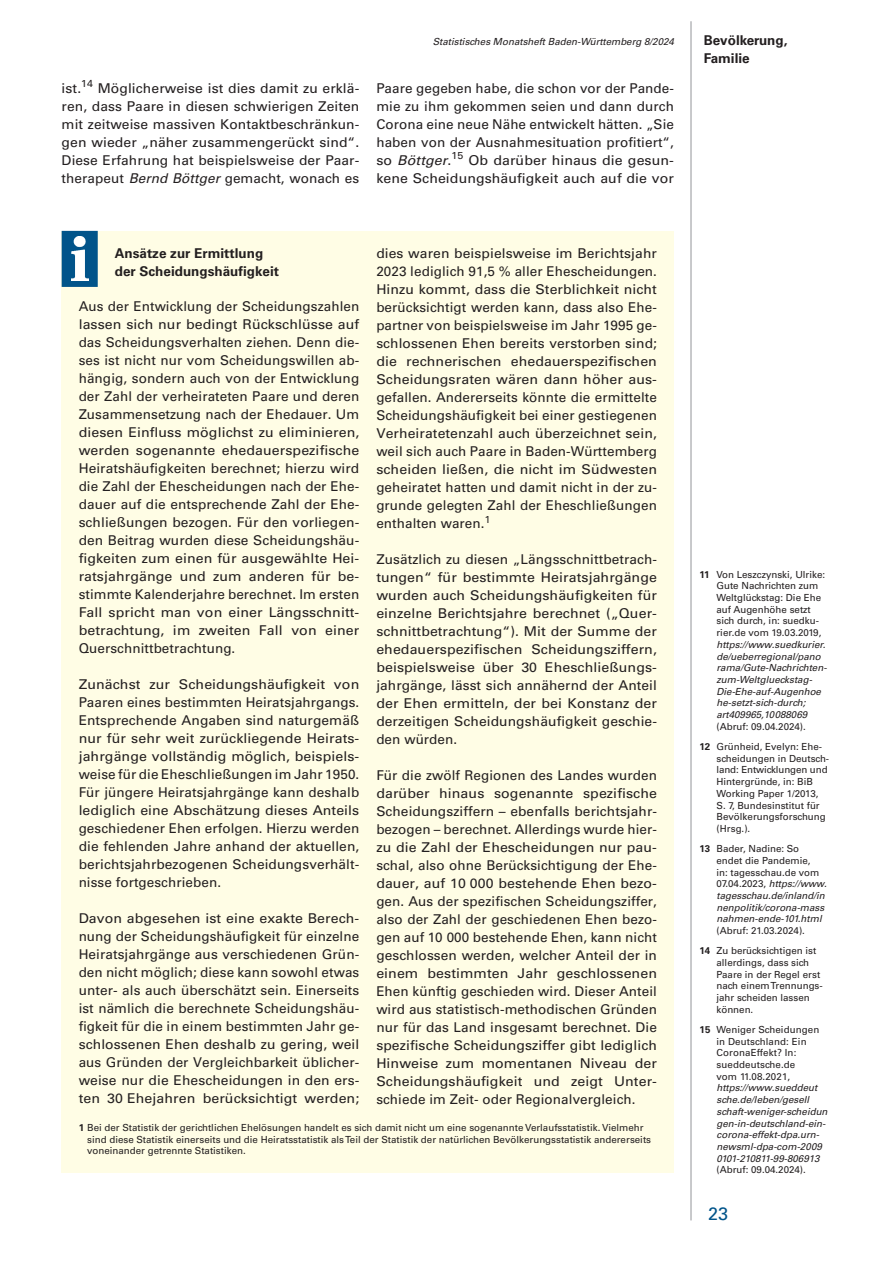
<style>
.page{position:relative;width:893px;height:1263px;background:#fff}
.page>*{position:absolute;margin:0;border:0;box-sizing:border-box;transform-origin:0 0}
.t1{font:18px "Univers";color:#01548a}
.Infotext{font:13.5px/18px "Univers";letter-spacing:.005em;color:#231f20;text-align:justify}
.Infotext-2{font:13.5px/18px "Univers";letter-spacing:.005em;color:#231f20;text-align:justify;scale:1.05 1}
.Fließtext{font:13.5px/18px "Univers";letter-spacing:.005em;color:#231f20;text-align:justify}
.Überschrift_Infotext{font:700 13.5px/18px "Univers";color:#231f20}
.t2{font:9.75px/11.7px "Univers";color:#231f20}
.t3{font:italic 9.75px/11.7px "Univers";color:#231f20}
.s1{font-style:italic}
.s2{font-weight:700}
.s3{font-weight:700;font-style:normal}
.s4{font-style:normal}
</style>
<div class="page">
<hr style="left:691px;top:21px;width:1px;height:1199px;background:#939598">
<div style="left:62px;top:231px;width:612px;height:891px;background:#fffde5"></div>
<div style="left:62px;top:231px;width:36px;height:56px;background:#01548a;border:2px solid #01548a"></div>
<img style="left:71px;top:236px;width:17px;height:44px">
<div style="left:62px;top:1122px;width:612px;height:51px;background:#fffde5"></div>
<p class="t3" style="left:433px;top:35px;width:243px">Statistisches Monatsheft Baden-Württemberg 8/2024</p>
<p class="Überschrift_Infotext" style="left:704px;top:31px;width:85px">Bevölkerung,<br>Familie</p>
<p class="Fließtext" style="left:62px;top:79px;width:299px">ist.<sup>14</sup> Möglicherweise ist dies damit zu erklä&shy;ren, dass Paare in diesen schwierigen Zeiten mit zeitweise massiven Kontaktbeschränkun&shy;gen wieder „näher zusammengerückt sind“.<br>Diese Erfahrung hat beispielsweise der Paar&shy;therapeut <span class="s1">Bernd Böttger</span> gemacht, wonach es</p>
<p class="Fließtext" style="left:376px;top:79px;width:299px">Paare gegeben habe, die schon vor der Pande&shy;mie zu ihm gekommen seien und dann durch Corona eine neue Nähe entwickelt hätten. „Sie haben von der Ausnahmesituation profitiert“, so <span class="s1">Böttger</span>.<sup>15</sup> Ob darüber hinaus die gesun&shy;kene Scheidungshäufigkeit auch auf die vor</p>
<p class="Überschrift_Infotext" style="left:115px;top:244px;width:166px">Ansätze zur Ermittlung der Scheidungshäufigkeit</p>
<p class="Infotext" style="left:79px;top:297px;width:282px">Aus der Entwicklung der Scheidungszahlen lassen sich nur bedingt Rückschlüsse auf das Scheidungsverhalten ziehen. Denn die&shy;ses ist nicht nur vom Scheidungswillen ab&shy;hängig, sondern auch von der Entwicklung der Zahl der verheirateten Paare und deren Zusammensetzung nach der Ehedauer. Um diesen Einfluss möglichst zu eliminieren, werden sogenannte ehedauerspezifische Heiratshäufigkeiten berechnet; hierzu wird die Zahl der Ehescheidungen nach der Ehe&shy;dauer auf die entsprechende Zahl der Ehe&shy;schließungen bezogen. Für den vorliegen&shy;den Beitrag wurden diese Scheidungshäu&shy;figkeiten zum einen für ausgewählte Hei&shy;ratsjahrgänge und zum anderen für be&shy;stimmte Kalenderjahre berechnet. Im ersten Fall spricht man von einer Längsschnitt&shy;betrachtung, im zweiten Fall von einer Querschnittbetrachtung.</p>
<p class="Infotext-2" style="left:79px;top:675px;width:269px">Zunächst zur Scheidungshäufigkeit von Paaren eines bestimmten Heiratsjahrgangs.<br>Entsprechende Angaben sind naturgemäß nur für sehr weit zurückliegende Heirats&shy;jahrgänge vollständig möglich, beispiels&shy;weise für die Eheschließungen im Jahr 1950.<br>Für jüngere Heiratsjahrgänge kann deshalb lediglich eine Abschätzung dieses Anteils geschiedener Ehen erfolgen. Hierzu werden die fehlenden Jahre anhand der aktuellen, berichtsjahrbezogenen Scheidungsverhält&shy;nisse fortgeschrieben.</p>
<p class="Infotext-2" style="left:79px;top:909px;width:269px">Davon abgesehen ist eine exakte Berech&shy;nung der Scheidungshäufigkeit für einzelne Heiratsjahrgänge aus verschiedenen Grün&shy;den nicht möglich; diese kann sowohl etwas unter- als auch überschätzt sein. Einerseits ist nämlich die berechnete Scheidungshäu&shy;figkeit für die in einem bestimmten Jahr ge&shy;schlossenen Ehen deshalb zu gering, weil aus Gründen der Vergleichbarkeit üblicher&shy;weise nur die Ehescheidungen in den ers&shy;ten 30 Ehejahren berücksichtigt werden;</p>
<p class="Infotext" style="left:376px;top:244px;width:282px">dies waren beispielsweise im Berichtsjahr 2023 lediglich 91,5 % aller Ehescheidungen.<br>Hinzu kommt, dass die Sterblichkeit nicht berücksichtigt werden kann, dass also Ehe&shy;partner von beispielsweise im Jahr 1995 ge&shy;schlossenen Ehen bereits verstorben sind; die rechnerischen ehedauerspezifischen Scheidungsraten wären dann höher aus&shy;gefallen. Andererseits könnte die ermittelte Scheidungshäufigkeit bei einer gestiegenen Verheiratetenzahl auch überzeichnet sein, weil sich auch Paare in Baden-Württemberg scheiden ließen, die nicht im Südwesten geheiratet hatten und damit nicht in der zu&shy;grunde gelegten Zahl der Eheschließungen enthalten waren.<sup>1</sup></p>
<p class="Infotext" style="left:376px;top:550px;width:282px">Zusätzlich zu diesen „Längsschnittbetrach&shy;tungen“ für bestimmte Heiratsjahrgänge wurden auch Scheidungshäufigkeiten für einzelne Berichtsjahre berechnet („Quer&shy;schnittbetrachtung“). Mit der Summe der ehedauerspezifischen Scheidungsziffern, beispielsweise über 30 Eheschließungs&shy;jahrgänge, lässt sich annähernd der Anteil der Ehen ermitteln, der bei Konstanz der derzeitigen Scheidungshäufigkeit geschie&shy;den würden.</p>
<p class="Infotext" style="left:376px;top:766px;width:282px">Für die zwölf Regionen des Landes wurden darüber hinaus sogenannte spezifische Scheidungsziffern – ebenfalls berichtsjahr&shy;bezogen – berechnet. Allerdings wurde hier&shy;zu die Zahl der Ehescheidungen nur pau&shy;schal, also ohne Berücksichtigung der Ehe&shy;dauer, auf 10 000 bestehende Ehen bezo&shy;gen. Aus der spezifischen Scheidungsziffer, also der Zahl der geschiedenen Ehen bezo&shy;gen auf 10 000 bestehende Ehen, kann nicht geschlossen werden, welcher Anteil der in einem bestimmten Jahr geschlossenen Ehen künftig geschieden wird. Dieser Anteil wird aus statistisch-methodischen Gründen nur für das Land insgesamt berechnet. Die spezifische Scheidungsziffer gibt lediglich Hinweise zum momentanen Niveau der Scheidungshäufigkeit und zeigt Unter&shy;schiede im Zeit- oder Regionalvergleich.</p>
<p class="t2" style="left:87px;top:1121px;width:565px;text-indent:-9px"><span class="s2">1</span> Bei der Statistik der gerichtlichen Ehelösungen handelt es sich damit nicht um eine sogenannte Verlaufsstatistik. Vielmehr sind diese Statistik einerseits und die Heiratsstatistik als Teil der Statistik der natürlichen Bevölkerungsstatistik andererseits voneinander getrennte Statistiken.</p>
<p class="t3" style="left:716px;top:568px;width:112px;text-indent:-17px"><span class="s3">11</span> <span class="s4">Von Leszczynski, Ulrike:<br>Gute Nachrichten zum<br>Weltglückstag: Die Ehe auf Augenhöhe setzt sich durch, in: suedku&shy;rier.de vom 19.03.2019, </span>https://www.suedkurier. de/ueberregional/pano rama/Gute-Nachrichten&shy;zum-Weltglueckstag-<br>Die-Ehe-auf-Augenhoe he-setzt-sich-durch; art409965,10088069 <span class="s4">(Abruf: 09.04.2024).</span></p>
<p class="t2" style="left:716px;top:741px;width:114px;text-indent:-17px"><span class="s2">12</span> Grünheid, Evelyn: Ehe&shy;scheidungen in Deutsch&shy;land: Entwicklungen und<br>Hintergründe, in: BiB<br>Working Paper 1/2013,<br>S. 7, Bundesinstitut für<br>Bevölkerungsforschung (Hrsg.).</p>
<p class="t2" style="left:716px;top:843px;width:112px;text-indent:-17px"><span class="s2">13</span> Bader, Nadine: So endet die Pandemie,<br>in: tagesschau.de vom<br>07.04.2023, <span class="s1">https://www. tagesschau.de/inland/in nenpolitik/corona-mass nahmen-ende-101.html </span>(Abruf: 21.03.2024).</p>
<p class="t2" style="left:716px;top:945px;width:108px;text-indent:-17px"><span class="s2">14</span> Zu berücksichtigen ist allerdings, dass sich<br>Paare in der Regel erst nach einem Trennungs&shy;jahr scheiden lassen können.</p>
<p class="t3" style="left:716px;top:1024px;width:113px;text-indent:-17px"><span class="s3">15</span> <span class="s4">Weniger Scheidungen in Deutschland: Ein<br>CoronaEffekt? In: sueddeutsche.de<br>vom 11.08.2021, </span>https://www.sueddeut sche.de/leben/gesell schaft-weniger-scheidun gen-in-deutschland-ein&shy;corona-effekt-dpa.urn&shy;newsml-dpa-com-2009<br>0101-210811-99-806913 <span class="s4">(Abruf: 09.04.2024).</span></p>
<h1 class="t1" style="left:708px;top:1203px;width:22px">23</h1>
</div>
